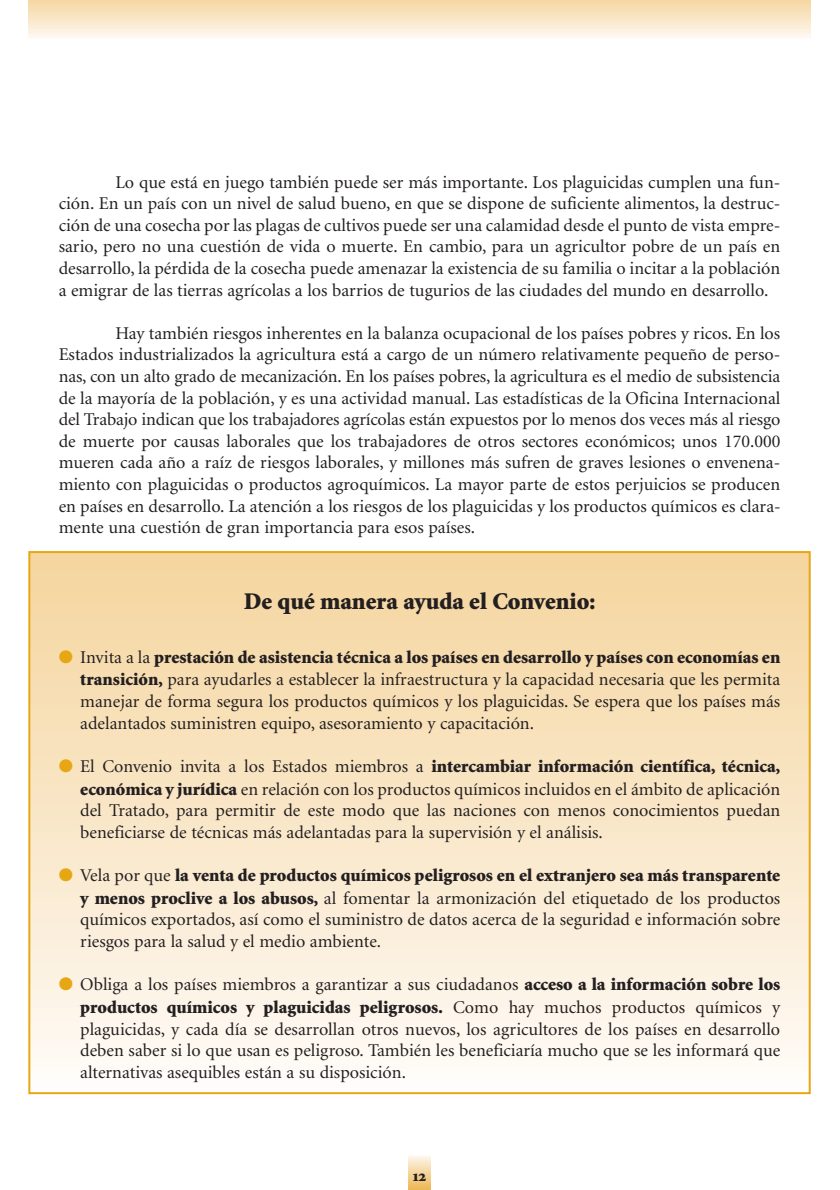
<style>
.page{position:relative;width:840px;height:1190px;background:#fff}
.page>*{position:absolute;margin:0;border:0;box-sizing:border-box;transform-origin:0 0}
.t1{font:24px "Minion Black Os F";color:#231f20}
.t2{font:18px/21.6px "Minion";color:#231f20;text-align:justify}
.t3{font:18px "Minion Black Os F";color:#231f20}
.t4{font:16px "Minion Black Os F";color:#231f20}
.s1{color:#e7a614}
.s2{font-family:"Minion"}
.s3{font-family:"Minion Black Os F"}
</style>
<div class="page">
<div style="left:408px;top:1156px;width:23px;height:34px;background:linear-gradient(to bottom,#fdf4e9,#edb958)"></div>
<div style="left:28px;top:0;width:783px;height:38px;background:linear-gradient(to bottom,#f5d6a1,#fdf7ee)"></div>
<div style="left:29px;top:552px;width:781px;height:541px;background:linear-gradient(to bottom,#f5d49c,#fefbf8)"></div>
<p class="t2" style="left:59px;top:173px;width:723px;text-indent:57px">Lo que está en juego también puede ser más importante. Los plaguicidas cumplen una fun&shy;ción. En un país con un nivel de salud bueno, en que se dispone de suficiente alimentos, la destruc&shy;ción de una cosecha por las plagas de cultivos puede ser una calamidad desde el punto de vista empre&shy;sario, pero no una cuestión de vida o muerte. En cambio, para un agricultor pobre de un país en desarrollo, la pérdida de la cosecha puede amenazar la existencia de su familia o incitar a la población a emigrar de las tierras agrícolas a los barrios de tugurios de las ciudades del mundo en desarrollo.</p>
<p class="t2" style="left:59px;top:324px;width:724px;text-indent:57px">Hay también riesgos inherentes en la balanza ocupacional de los países pobres y ricos. En los Estados industrializados la agricultura está a cargo de un número relativamente pequeño de perso&shy;nas, con un alto grado de mecanización. En los países pobres, la agricultura es el medio de subsistencia de la mayoría de la población, y es una actividad manual. Las estadísticas de la Oficina Internacional del Trabajo indican que los trabajadores agrícolas están expuestos por lo menos dos veces más al riesgo de muerte por causas laborales que los trabajadores de otros sectores económicos; unos 170.000 mueren cada año a raíz de riesgos laborales, y millones más sufren de graves lesiones o envenena&shy;miento con plaguicidas o productos agroquímicos. La mayor parte de estos perjuicios se producen en países en desarrollo. La atención a los riesgos de los plaguicidas y los productos químicos es clara&shy;mente una cuestión de gran importancia para esos países.</p>
<h1 class="t1" style="left:244px;top:592px;width:353px">De qué manera ayuda el Convenio:</h1>
<p class="t3" style="left:59px;top:650px;width:723px"><span class="s1">●</span> <span class="s2">Invita a la</span> prestación de asistencia técnica a los países en desarrollo y países con economías en</p>
<p class="t2" style="left:80px;top:670px;width:702px"><span class="s3">transición,</span> para ayudarles a establecer la infraestructura y la capacidad necesaria que les permita manejar de forma segura los productos químicos y los plaguicidas. Se espera que los países más adelantados suministren equipo, asesoramiento y capacitación.</p>
<p class="t3" style="left:59px;top:759px;width:723px"><span class="s1">●</span> <span class="s2">El Convenio invita a los Estados miembros a</span> intercambiar información científica, técnica,</p>
<p class="t2" style="left:80px;top:780px;width:702px"><span class="s3">económica y jurídica</span> en relación con los productos químicos incluidos en el ámbito de aplicación del Tratado, para permitir de este modo que las naciones con menos conocimientos puedan beneficiarse de técnicas más adelantadas para la supervisión y el análisis.</p>
<p class="t3" style="left:59px;top:868px;width:723px"><span class="s1">●</span> <span class="s2">Vela por que</span> la venta de productos químicos peligrosos en el extranjero sea más transparente</p>
<p class="t2" style="left:80px;top:889px;width:702px"><span class="s3">y menos proclive a los abusos,</span> al fomentar la armonización del etiquetado de los productos químicos exportados, así como el suministro de datos acerca de la seguridad e información sobre riesgos para la salud y el medio ambiente.</p>
<p class="t2" style="left:59px;top:975px;width:723px"><span class="s1">●</span> Obliga a los países miembros a garantizar a sus ciudadanos <span class="s3">acceso a la información sobre los</span></p>
<p class="t3" style="left:80px;top:1000px;width:702px">productos químicos y plaguicidas peligrosos. <span class="s2">Como hay muchos productos químicos y</span></p>
<p class="t2" style="left:80px;top:1019px;width:702px">plaguicidas, y cada día se desarrollan otros nuevos, los agricultores de los países en desarrollo deben saber si lo que usan es peligroso. También les beneficiaría mucho que se les informará que alternativas asequibles están a su disposición.</p>
<p class="t4" style="left:413px;top:1170px;width:15px">12</p>
</div>
